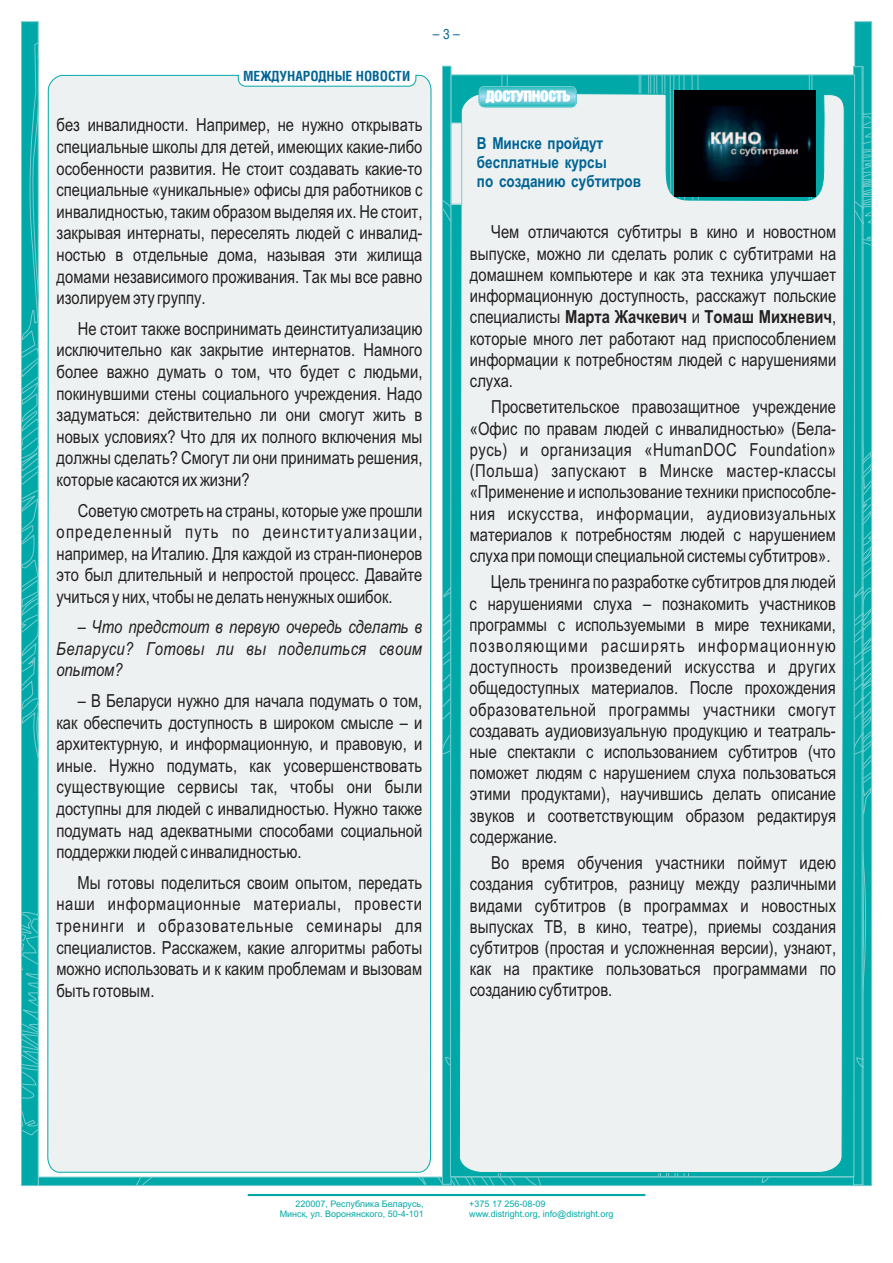
<style>
.page{position:relative;width:893px;height:1263px;background:#fff}
.page>*{position:absolute;margin:0;border:0;box-sizing:border-box;transform-origin:0 0}
.t1{font:18px/21.6px "Arial Narrow";color:#231f20;text-align:justify}
.t2{font:italic 18px/21.5px "Arial Narrow";letter-spacing:.02em;color:#231f20;text-align:justify}
.t3{font:700 16.5px/18.9px "Arial Narrow";color:#006494}
.t4{font:700 13.5px "AG Letterica Condensed";color:#006494}
.t5{font:700 13.5px "AG Letterica Condensed";color:#fff}
.t6{font:13.5px "AG Letterica Condensed";color:#006494}
.t7{font:700 13.05px "AG Letterica Condensed";color:#fff}
.t8{font:9px/10.1px "Arial";color:#00a9a7}
.s1{font-weight:700}
</style>
<div class="page">
<div style="left:38px;top:1177px;width:817px;height:9px;border:1px solid #77ccd0"></div>
<hr style="left:248px;top:1194px;width:397px;height:2px;background:#00a9a7">
<svg style="left:855px;top:22px;width:16px;height:1163px;background:#0dadab"></svg>
<div style="left:854px;top:21px;width:18px;height:1165px;border:1px solid #77ccd0"></div>
<div style="left:21px;top:22px;width:17px;height:1163px;background:#00a9a7"></div>
<svg style="left:23px;top:912px;width:14px;height:223px"></svg>
<svg style="left:23px;top:43px;width:14px;height:711px"></svg>
<div style="left:21px;top:21px;width:18px;height:1165px;border:1px solid #77ccd0"></div>
<div style="left:853px;top:67px;width:9px;height:1118px;background:#00a9a7"></div>
<svg style="left:855px;top:111px;width:16px;height:957px"></svg>
<div style="left:442px;top:66px;width:9px;height:1118px;background:#00a9a7"></div>
<svg style="left:444px;top:201px;width:5px;height:864px"></svg>
<div style="left:442px;top:66px;width:9px;height:1118px;border:1px solid #77ccd0"></div>
<svg style="left:450px;top:74px;width:405px;height:1103px;background:#0facab"></svg>
<div style="left:459px;top:93px;width:386px;height:1104px;background:#edf1f1"></div>
<div style="left:451px;top:123px;width:11px;height:81px;background:#edf1f1"></div>
<div style="left:451px;top:123px;width:11px;height:82px;border:1px solid #77ccd0"></div>
<svg style="left:479px;top:81px;width:97px;height:26px;background:#6fced4"></svg>
<div style="left:47px;top:74px;width:385px;height:1123px;background:#edf1f1"></div>
<img style="left:675px;top:91px;width:141px;height:106px">
<p class="t6" style="left:433px;top:28px;width:28px">– 3 –</p>
<p class="t4" style="left:243px;top:70px;width:169px">МЕЖДУНАРОДНЫЕ НОВОСТИ</p>
<p class="t1" style="left:57px;top:116px;width:367px">без инвалидности. Например, не нужно открывать специальные школы для детей, имеющих какие-либо особенности развития. Не стоит создавать какие-то специальные «уникальные» офисы для работников с инвалидностью, таким образом выделяя их. Не стоит, закрывая интернаты, переселять людей с инвалид&shy;ностью в отдельные дома, называя эти жилища домами независимого проживания. Так мы все равно изолируем эту группу.</p>
<p class="t1" style="left:57px;top:319px;width:367px;text-indent:21px">Не стоит также воспринимать деинституализацию исключительно как закрытие интернатов. Намного более важно думать о том, что будет с людьми, покинувшими стены социального учреждения. Надо задуматься: действительно ли они смогут жить в новых условиях? Что для их полного включения мы должны сделать? Смогут ли они принимать решения, которые касаются их жизни?</p>
<p class="t1" style="left:57px;top:501px;width:367px;text-indent:21px">Советую смотреть на страны, которые уже прошли определенный путь по деинституализации, например, на Италию. Для каждой из стран-пионеров это был длительный и непростой процесс. Давайте учиться у них, чтобы не делать ненужных ошибок.</p>
<p class="t2" style="left:56px;top:618px;width:367px;text-indent:21px">– Что предстоит в первую очередь сделать в Беларуси? Готовы ли вы поделиться своим опытом?</p>
<p class="t1" style="left:56px;top:691px;width:367px;text-indent:21px">– В Беларуси нужно для начала подумать о том, как обеспечить доступность в широком смысле – и архитектурную, и информационную, и правовую, и иные. Нужно подумать, как усовершенствовать существующие сервисы так, чтобы они были доступны для людей с инвалидностью. Нужно также подумать над адекватными способами социальной поддержки людей с инвалидностью.</p>
<p class="t1" style="left:56px;top:873px;width:368px;text-indent:21px">Мы готовы поделиться своим опытом, передать наши информационные материалы, провести тренинги и образовательные семинары для специалистов. Расскажем, какие алгоритмы работы можно использовать и к каким проблемам и вызовам быть готовым.</p>
<p class="t5" style="left:486px;top:90px;width:85px">ДОСТУПНОСТЬ</p>
<p class="t3" style="left:477px;top:135px;width:166px">В Минске пройдут бесплатные курсы<br>по созданию субтитров</p>
<p class="t7" style="left:481px;top:92px;width:108px">МНЕНИЕ ЭКСПЕРТА</p>
<p class="t7" style="left:484px;top:92px;width:108px">МНЕНИЕ ЭКСПЕРТА</p>
<p class="t1" style="left:470px;top:223px;width:368px;text-indent:21px">Чем отличаются субтитры в кино и новостном выпуске, можно ли сделать ролик с субтитрами на домашнем компьютере и как эта техника улучшает информационную доступность, расскажут польские специалисты <span class="s1">Марта Жачкевич</span> и <span class="s1">Томаш Михневич</span>, которые много лет работают над приспособлением информации к потребностям людей с нарушениями слуха.</p>
<p class="t1" style="left:470px;top:398px;width:368px;line-height:21.1px;text-indent:22px">Просветительское правозащитное учреждение «Офис по правам людей с инвалидностью» (Бела&shy;русь) и организация «HumanDOC Foundation» (Польша) запускают в Минске мастер-классы «Применение и использование техники приспособле&shy;ния искусства, информации, аудиовизуальных материалов к потребностям людей с нарушением слуха при помощи специальной системы субтитров».</p>
<p class="t1" style="left:469px;top:573px;width:368px;line-height:21.1px;text-indent:21px">Цель тренинга по разработке субтитров для людей с нарушениями слуха – познакомить участников программы с используемыми в мире техниками, позволяющими расширять информационную доступность произведений искусства и других общедоступных материалов. После прохождения образовательной программы участники смогут создавать аудиовизуальную продукцию и театраль&shy;ные спектакли с использованием субтитров (что поможет людям с нарушением слуха пользоваться этими продуктами), научившись делать описание звуков и соответствующим образом редактируя содержание.</p>
<p class="t1" style="left:470px;top:854px;width:368px;line-height:21.1px;text-indent:21px">Во время обучения участники поймут идею создания субтитров, разницу между различными видами субтитров (в программах и новостных выпусках ТВ, в кино, театре), приемы создания субтитров (простая и усложненная версии), узнают, как на практике пользоваться программами по созданию субтитров.</p>
<p class="t8" style="left:280px;top:1199px;width:145px;text-align:right">220007, Республика Беларусь,<br>Минск, ул. Воронянского, 50-4-101</p>
<p class="t8" style="left:469px;top:1199px;width:146px">+375 17 256-08-09 www.distright.org, info@distright.org</p>
</div>
